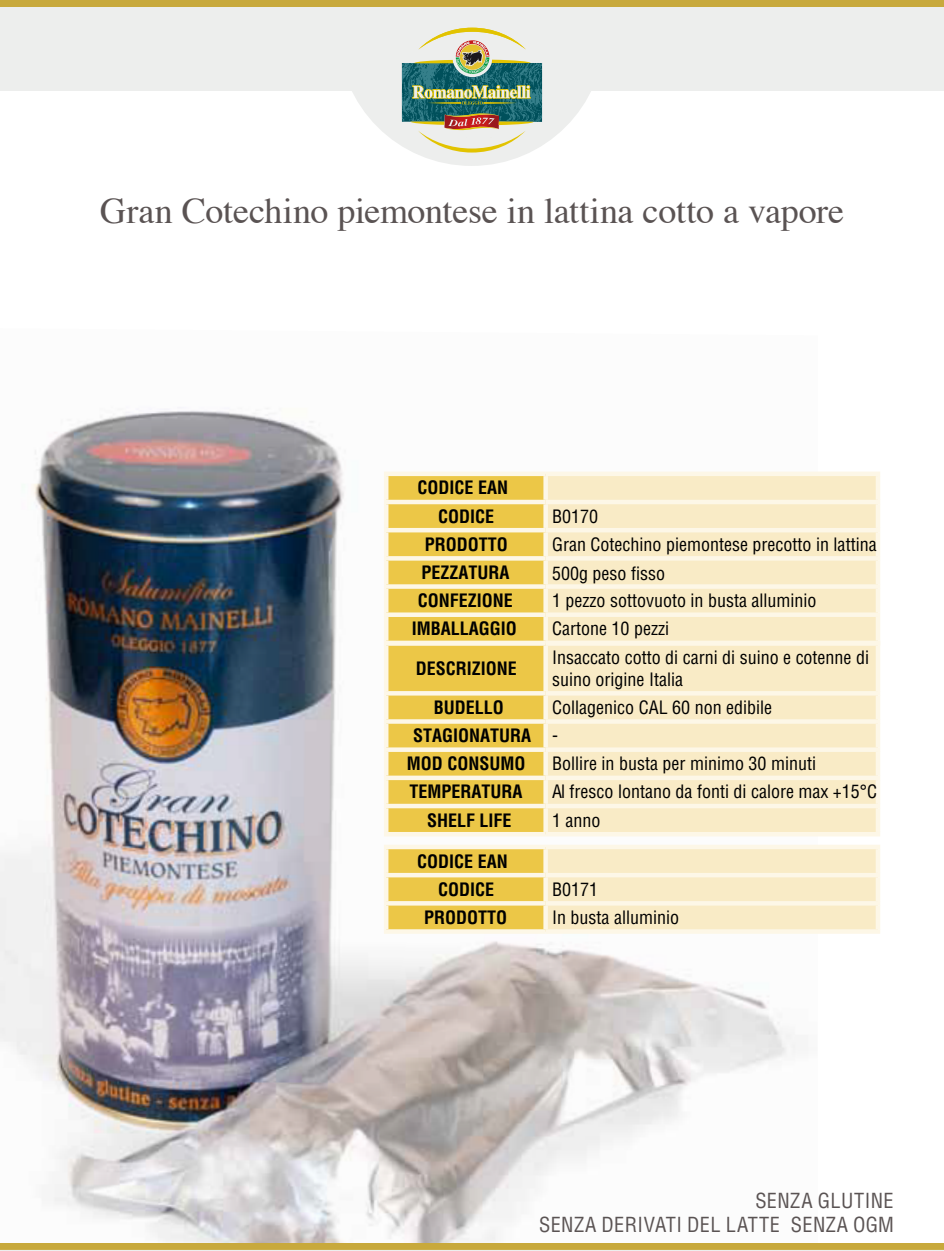
<style>
.page{position:relative;width:944px;height:1251px;background:#fff}
.page>*{position:absolute;margin:0;border:0;box-sizing:border-box;transform-origin:0 0}
.t1{font:36px "Times";letter-spacing:-.01em;color:#5a5353}
.t2{font:condensed 20.25px/24.3px "Helvetica LT Std";letter-spacing:.02em;color:#5a5353;text-align:right}
.t3{font:condensed 18px/28.1px "Helvetica LT Std";color:#000}
.t4{font:700 condensed 18px/28.1px "Helvetica LT Std";color:#000;text-align:center}
</style>
<div class="page">
<div style="left:0;top:0;width:944px;height:90px;background:#edeeed"></div>
<div style="left:0;top:0;width:944px;height:6px;background:#c8a93c"></div>
<img style="left:0;top:408px;width:818px;height:835px">
<svg style="left:338px;top:6px;width:267px;height:160px"></svg>
<div style="left:0;top:1243px;width:944px;height:7px;background:#c8a93c"></div>
<hr style="left:0;top:1249px;width:944px;height:1px;background:#edeeed">
<div style="left:548px;top:476px;width:328px;height:164px;background:#f9ebc6"></div>
<div style="left:384px;top:471px;width:162px;height:5px;background:#fdf7e7"></div>
<hr style="left:384px;top:476px;width:4px;height:23px;background:#fdf7e7">
<div style="left:546px;top:471px;width:334px;height:5px;background:#fdf7e7"></div>
<div style="left:543px;top:476px;width:5px;height:23px;background:#fdf7e7"></div>
<hr style="left:876px;top:476px;width:4px;height:23px;background:#fdf7e7">
<div style="left:384px;top:499px;width:162px;height:5px;background:#fdf7e7"></div>
<hr style="left:384px;top:504px;width:4px;height:24px;background:#fdf7e7">
<div style="left:546px;top:499px;width:334px;height:5px;background:#fdf7e7"></div>
<div style="left:543px;top:504px;width:5px;height:24px;background:#fdf7e7"></div>
<hr style="left:876px;top:504px;width:4px;height:24px;background:#fdf7e7">
<hr style="left:384px;top:528px;width:162px;height:4px;background:#fdf7e7">
<hr style="left:384px;top:532px;width:4px;height:24px;background:#fdf7e7">
<hr style="left:546px;top:528px;width:334px;height:4px;background:#fdf7e7">
<div style="left:543px;top:532px;width:5px;height:24px;background:#fdf7e7"></div>
<hr style="left:876px;top:532px;width:4px;height:24px;background:#fdf7e7">
<hr style="left:384px;top:556px;width:162px;height:4px;background:#fdf7e7">
<hr style="left:384px;top:560px;width:4px;height:24px;background:#fdf7e7">
<hr style="left:546px;top:556px;width:334px;height:4px;background:#fdf7e7">
<div style="left:543px;top:560px;width:5px;height:24px;background:#fdf7e7"></div>
<hr style="left:876px;top:560px;width:4px;height:24px;background:#fdf7e7">
<hr style="left:384px;top:584px;width:162px;height:4px;background:#fdf7e7">
<hr style="left:384px;top:588px;width:4px;height:24px;background:#fdf7e7">
<hr style="left:546px;top:584px;width:334px;height:4px;background:#fdf7e7">
<div style="left:543px;top:588px;width:5px;height:24px;background:#fdf7e7"></div>
<hr style="left:876px;top:588px;width:4px;height:24px;background:#fdf7e7">
<div style="left:384px;top:612px;width:162px;height:5px;background:#fdf7e7"></div>
<hr style="left:384px;top:617px;width:4px;height:23px;background:#fdf7e7">
<div style="left:546px;top:612px;width:334px;height:5px;background:#fdf7e7"></div>
<div style="left:543px;top:617px;width:5px;height:23px;background:#fdf7e7"></div>
<hr style="left:876px;top:617px;width:4px;height:23px;background:#fdf7e7">
<div style="left:384px;top:640px;width:162px;height:5px;background:#fdf7e7"></div>
<div style="left:546px;top:640px;width:334px;height:5px;background:#faefd1"></div>
<svg style="left:386px;top:474px;width:160px;height:357px;background:#edcb57"></svg>
<div style="left:548px;top:645px;width:328px;height:186px;background:#f9ebc6"></div>
<hr style="left:384px;top:641px;width:162px;height:4px;background:#fdf7e7">
<hr style="left:384px;top:645px;width:4px;height:46px;background:#fdf7e7">
<hr style="left:546px;top:641px;width:334px;height:4px;background:#fdf7e7">
<div style="left:543px;top:645px;width:5px;height:46px;background:#fdf7e7"></div>
<hr style="left:876px;top:645px;width:4px;height:46px;background:#fdf7e7">
<hr style="left:384px;top:691px;width:162px;height:4px;background:#fdf7e7">
<hr style="left:384px;top:695px;width:4px;height:24px;background:#fdf7e7">
<hr style="left:546px;top:691px;width:334px;height:4px;background:#fdf7e7">
<div style="left:543px;top:695px;width:5px;height:24px;background:#fdf7e7"></div>
<hr style="left:876px;top:695px;width:4px;height:24px;background:#fdf7e7">
<svg style="left:384px;top:719px;width:162px;height:4px"></svg>
<hr style="left:384px;top:723px;width:4px;height:24px;background:#fdf7e7">
<hr style="left:546px;top:719px;width:334px;height:4px;background:#fdf7e7">
<div style="left:543px;top:723px;width:5px;height:24px;background:#fdf7e7"></div>
<hr style="left:876px;top:723px;width:4px;height:24px;background:#fdf7e7">
<svg style="left:384px;top:747px;width:162px;height:4px"></svg>
<hr style="left:384px;top:751px;width:4px;height:24px;background:#fdf7e7">
<svg style="left:546px;top:747px;width:334px;height:4px"></svg>
<div style="left:543px;top:751px;width:5px;height:24px;background:#fdf7e7"></div>
<hr style="left:876px;top:751px;width:4px;height:24px;background:#fdf7e7">
<div style="left:384px;top:775px;width:162px;height:5px;background:#fdf7e7"></div>
<hr style="left:384px;top:780px;width:4px;height:23px;background:#fdf7e7">
<div style="left:546px;top:775px;width:334px;height:5px;background:#fdf7e7"></div>
<div style="left:543px;top:780px;width:5px;height:23px;background:#fdf7e7"></div>
<hr style="left:876px;top:780px;width:4px;height:23px;background:#fdf7e7">
<div style="left:384px;top:803px;width:162px;height:5px;background:#fdf7e7"></div>
<hr style="left:384px;top:808px;width:4px;height:23px;background:#fdf7e7">
<div style="left:546px;top:803px;width:334px;height:5px;background:#fdf7e7"></div>
<div style="left:543px;top:808px;width:5px;height:23px;background:#fdf7e7"></div>
<hr style="left:876px;top:808px;width:4px;height:23px;background:#fdf7e7">
<div style="left:384px;top:831px;width:162px;height:5px;background:#fdf7e7"></div>
<div style="left:546px;top:831px;width:334px;height:5px;background:#fdf7e7"></div>
<svg style="left:388px;top:849px;width:488px;height:80px;background:#f4df9e"></svg>
<div style="left:384px;top:844px;width:162px;height:5px;background:#fdf7e7"></div>
<hr style="left:384px;top:849px;width:4px;height:23px;background:#fdf7e7">
<div style="left:546px;top:844px;width:334px;height:5px;background:#fdf7e7"></div>
<div style="left:543px;top:849px;width:5px;height:23px;background:#fdf7e7"></div>
<hr style="left:876px;top:849px;width:4px;height:23px;background:#fdf7e7">
<div style="left:384px;top:872px;width:162px;height:5px;background:#fdf7e7"></div>
<hr style="left:384px;top:877px;width:4px;height:23px;background:#fdf7e7">
<div style="left:546px;top:872px;width:334px;height:5px;background:#fdf7e7"></div>
<div style="left:543px;top:877px;width:5px;height:23px;background:#fdf7e7"></div>
<hr style="left:876px;top:877px;width:4px;height:23px;background:#fdf7e7">
<svg style="left:384px;top:900px;width:162px;height:5px"></svg>
<hr style="left:384px;top:905px;width:4px;height:24px;background:#fdf7e7">
<div style="left:546px;top:900px;width:334px;height:5px;background:#fdf7e7"></div>
<div style="left:543px;top:905px;width:5px;height:24px;background:#fdf7e7"></div>
<hr style="left:876px;top:905px;width:4px;height:24px;background:#fdf7e7">
<svg style="left:384px;top:929px;width:162px;height:4px"></svg>
<hr style="left:546px;top:929px;width:334px;height:4px;background:#fdf7e7">
<h1 class="t1" style="left:100px;top:177px;width:745px">Gran Cotechino piemontese in lattina cotto a vapore</h1>
<p class="t4" style="left:412px;top:473px;width:107px">CODICE EAN<br>CODICE<br>PRODOTTO<br>PEZZATURA<br>CONFEZIONE<br>IMBALLAGGIO</p>
<p class="t4" style="left:416px;top:648px;width:103px;line-height:38.9px">DESCRIZIONE<br>BUDELLO</p>
<p class="t4" style="left:407px;top:721px;width:126px">STAGIONATURA<br>MOD CONSUMO<br>TEMPERATURA<br>SHELF LIFE</p>
<p class="t4" style="left:417px;top:846px;width:92px">CODICE EAN<br>CODICE<br>PRODOTTO</p>
<p class="t3" style="left:552px;top:501px;width:326px">B0170<br>Gran Cotechino piemontese precotto in lattina</p>
<p class="t3" style="left:552px;top:586px;width:319px">1 pezzo sottovuoto in busta alluminio<br>Cartone 10 pezzi<br>Insaccato cotto di carni di suino e cotenne di</p>
<p class="t3" style="left:552px;top:664px;width:327px">suino origine Italia<br>Collagenico CAL 60 non edibile<br>-<br>Bollire in busta per minimo 30 minuti<br>Al fresco lontano da fonti di calore max +15°C<br>1 anno</p>
<p class="t3" style="left:552px;top:559px;width:114px">500g peso fisso</p>
<p class="t3" style="left:552px;top:874px;width:128px">B0171<br>In busta alluminio</p>
<p class="t2" style="left:539px;top:1187px;width:356px">SENZA GLUTINE<br>SENZA DERIVATI DEL LATTE SENZA OGM</p>
</div>
